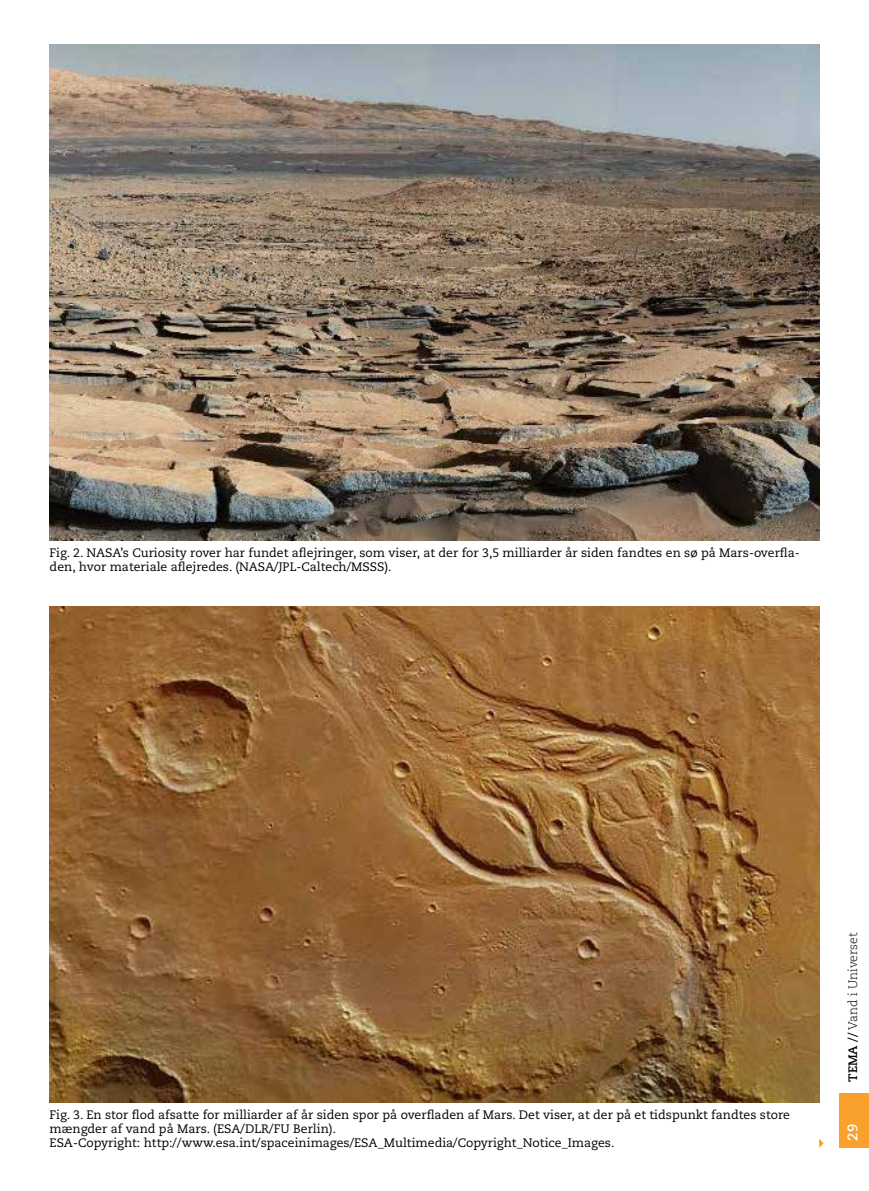
<style>
.page{position:relative;width:869px;height:1191px;background:#fff}
.page>*{position:absolute;margin:0;border:0;box-sizing:border-box;transform-origin:0 0}
.t1{font:700 14px "Caecilia LT Std";color:#fff}
.t2{font:12.25px/14px "Caecilia LT Std";color:#000}
.t3{font:300 12.25px "Caecilia LT Std";color:#000}
.s1{font-weight:700}
</style>
<div class="page">
<div style="left:838px;top:1093px;width:30px;height:55px;background:#f9a12c"></div>
<img style="left:50px;top:44px;width:769px;height:496px">
<img style="left:50px;top:606px;width:769px;height:496px">
<svg style="left:819px;top:1139px;width:4px;height:8px"></svg>
<p class="t2" style="left:50px;top:546px;width:751px">Fig. 2. NASA’s Curiosity rover har fundet aflejringer, som viser, at der for 3,5 milliarder år siden fandtes en sø på Mars-overfla&shy;den, hvor materiale aflejredes. (NASA/JPL-Caltech/MSSS).</p>
<p class="t2" style="left:50px;top:1108px;width:741px">Fig. 3. En stor flod afsatte for milliarder af år siden spor på overfladen af Mars. Det viser, at der på et tidspunkt fandtes store mængder af vand på Mars. (ESA/DLR/FU Berlin).<br>ESA-Copyright: http://www.esa.int/spaceinimages/ESA_Multimedia/Copyright_Notice_Images.</p>
<p class="t3" style="left:845px;top:1081px;width:151px;rotate:-90deg"><span class="s1">TEMA //</span> Vand i Universet</p>
<p class="t1" style="left:843px;top:1140px;width:18px;rotate:-90deg">29</p>
</div>
